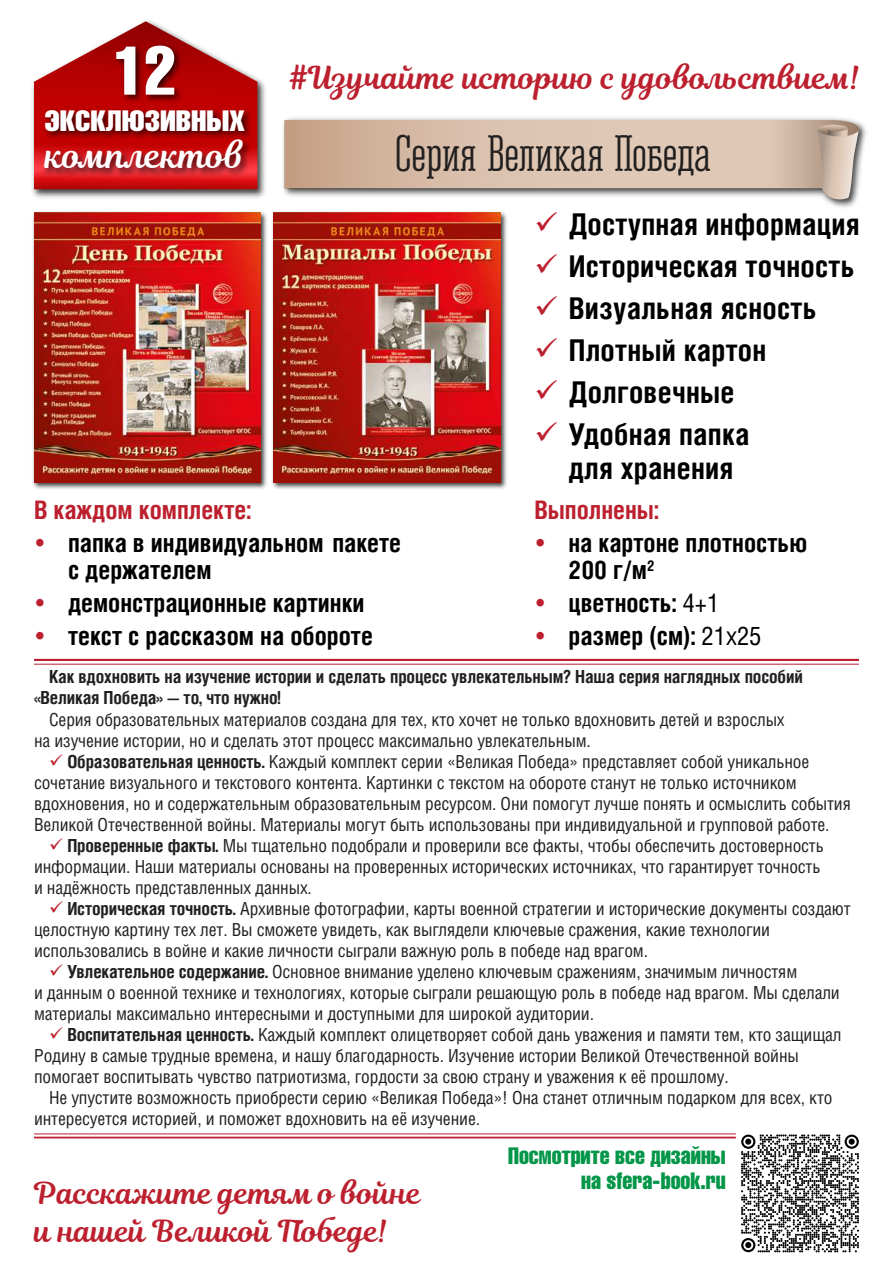
<style>
.page{position:relative;width:893px;height:1263px;background:#fff}
.page>*{position:absolute;margin:0;border:0;box-sizing:border-box;transform-origin:0 0}
.t1{font:67.5px "Helios Compressed C";color:#fff}
.t2{font:47.85px "Corki Tuscan Rounded";letter-spacing:-.005em;color:#221f1f}
.t3{font:36px "Helios Compressed C";color:#fff}
.t4{font:34.5px "Magnolia Script";color:#fff}
.t5{font:31.2px "Magnolia Script";color:#bc202e}
.t6{font:700 30px/34.5px "Helios Cond C";letter-spacing:.01em;color:#000}
.t7{font:30px/37.5px "Magnolia Script";color:#bc202e}
.t8{font:700 25.5px/27px "Helios Cond C";color:#000}
.t9{font:700 25.5px "Helios Cond C";color:#bc202e}
.t10{font:23.25px/25.3px "Helios Compressed C";color:#049648;text-align:right}
.t11{font:18px/21px "Helios Cond C";letter-spacing:-.005em;color:#221f1f}
.t12{font:700 18px/21px "Helios Cond C";letter-spacing:-.005em;color:#221f1f}
.s1{color:#bc202e}
.s2{font-weight:400}
.s3{font-weight:700}
</style>
<div class="page">
<img style="left:283px;top:117px;width:584px;height:91px">
<svg style="left:285px;top:120px;width:576px;height:84px;background:#d5c0b0"></svg>
<img style="left:32px;top:20px;width:234px;height:178px">
<svg style="left:34px;top:21px;width:223px;height:168px"></svg>
<img style="left:38px;top:31px;width:219px;height:161px">
<hr style="left:34px;top:659px;width:825px;height:2px;background:#bc202e">
<hr style="left:34px;top:664px;width:825px;height:1px;background:#bc202e">
<hr style="left:34px;top:1137px;width:702px;height:1px;background:#bc202e">
<hr style="left:34px;top:1133px;width:702px;height:1px;background:#bc202e">
<img style="left:32px;top:211px;width:475px;height:278px">
<img style="left:34px;top:213px;width:227px;height:269px">
<img style="left:274px;top:213px;width:226px;height:269px">
<svg style="left:741px;top:1134px;width:118px;height:118px"></svg>
<h1 class="t1" style="left:113px;top:31px;width:64px">12</h1>
<h3 class="t3" style="left:45px;top:97px;width:202px">эксклюзивных</h3>
<h3 class="t4" style="left:45px;top:131px;width:200px">комплектов</h3>
<h3 class="t5" style="left:289px;top:56px;width:572px">#Изучайте историю с удовольствием!</h3>
<h2 class="t2" style="left:395px;top:127px;width:317px">Серия Великая Победа</h2>
<h3 class="t6" style="left:534px;top:206px;width:327px"><span class="s1">✓</span> Доступная информация</h3>
<h3 class="t6" style="left:534px;top:248px;width:322px"><span class="s1">✓</span> Историческая точность</h3>
<h3 class="t6" style="left:534px;top:290px;width:284px"><span class="s1">✓</span> Визуальная ясность</h3>
<h3 class="t6" style="left:534px;top:332px;width:233px"><span class="s1">✓</span> Плотный картон</h3>
<h3 class="t6" style="left:534px;top:374px;width:202px"><span class="s1">✓</span> Долговечные</h3>
<h3 class="t6" style="left:568px;top:416px;width:182px;text-indent:-34px"><span class="s1">✓</span> Удобная папка для хранения</h3>
<h3 class="t9" style="left:34px;top:495px;width:219px">В каждом комплекте:</h3>
<h3 class="t8" style="left:68px;top:529px;width:335px;text-indent:-34px"><span class="s1">•</span> папка в индивидуальном пакете с держателем</h3>
<h3 class="t8" style="left:34px;top:589px;width:332px"><span class="s1">•</span> демонстрационные картинки</h3>
<h3 class="t8" style="left:34px;top:622px;width:340px"><span class="s1">•</span> текст с рассказом на обороте</h3>
<h3 class="t9" style="left:534px;top:495px;width:126px">Выполнены:</h3>
<h3 class="t8" style="left:568px;top:529px;width:240px;text-indent:-34px"><span class="s1">•</span> на картоне плотностью<br>200 г/м<sup>2</sup></h3>
<h3 class="t8" style="left:534px;top:589px;width:186px"><span class="s1">•</span> цветность: <span class="s2">4+1</span></h3>
<h3 class="t8" style="left:534px;top:622px;width:229px"><span class="s1">•</span> размер (см): <span class="s2">21х25</span></h3>
<p class="t12" style="left:34px;top:666px;width:770px;text-indent:15px">Как вдохновить на изучение истории и сделать процесс увлекательным? Наша серия наглядных пособий «Великая Победа» — то, что нужно!</p>
<p class="t11" style="left:34px;top:708px;width:752px;text-indent:15px">Серия образовательных материалов создана для тех, кто хочет не только вдохновить детей и взрослых на изучение истории, но и сделать этот процесс максимально увлекательным.</p>
<p class="t11" style="left:34px;top:750px;width:818px;text-indent:15px"><span class="s1">✓</span> <span class="s3">Образовательная ценность.</span> Каждый комплект серии «Великая Победа» представляет собой уникальное сочетание визуального и текстового контента. Картинки с текстом на обороте станут не только источником вдохновения, но и содержательным образовательным ресурсом. Они помогут лучше понять и осмыслить события Великой Отечественной войны. Материалы могут быть использованы при индивидуальной и групповой работе.</p>
<p class="t11" style="left:34px;top:834px;width:791px;text-indent:15px"><span class="s1">✓</span> <span class="s3">Проверенные факты.</span> Мы тщательно подобрали и проверили все факты, чтобы обеспечить достоверность информации. Наши материалы основаны на проверенных исторических источниках, что гарантирует точность и надёжность представленных данных.</p>
<p class="t11" style="left:34px;top:897px;width:818px;text-indent:15px"><span class="s1">✓</span> <span class="s3">Историческая точность.</span> Архивные фотографии, карты военной стратегии и исторические документы создают целостную картину тех лет. Вы сможете увидеть, как выглядели ключевые сражения, какие технологии использовались в войне и какие личности сыграли важную роль в победе над врагом.</p>
<p class="t11" style="left:34px;top:960px;width:807px;text-indent:15px"><span class="s1">✓</span> <span class="s3">Увлекательное содержание.</span> Основное внимание уделено ключевым сражениям, значимым личностям<br>и данным о военной технике и технологиях, которые сыграли решающую роль в победе над врагом. Мы сделали материалы максимально интересными и доступными для широкой аудитории.</p>
<p class="t11" style="left:34px;top:1023px;width:809px;text-indent:15px"><span class="s1">✓</span> <span class="s3">Воспитательная ценность.</span> Каждый комплект олицетворяет собой дань уважения и памяти тем, кто защищал<br>Родину в самые трудные времена, и нашу благодарность. Изучение истории Великой Отечественной войны помогает воспитывать чувство патриотизма, гордости за свою страну и уважения к её прошлому.</p>
<p class="t11" style="left:34px;top:1086px;width:800px;text-indent:15px">Не упустите возможность приобрести серию «Великая Победа»! Она станет отличным подарком для всех, кто интересуется историей, и поможет вдохновить на её изучение.</p>
<h3 class="t7" style="left:35px;top:1174px;width:388px">Расскажите детям о войне и нашей Великой Победе!</h3>
<p class="t10" style="left:508px;top:1142px;width:219px">Посмотрите все дизайны на sfera-book.ru</p>
</div>
